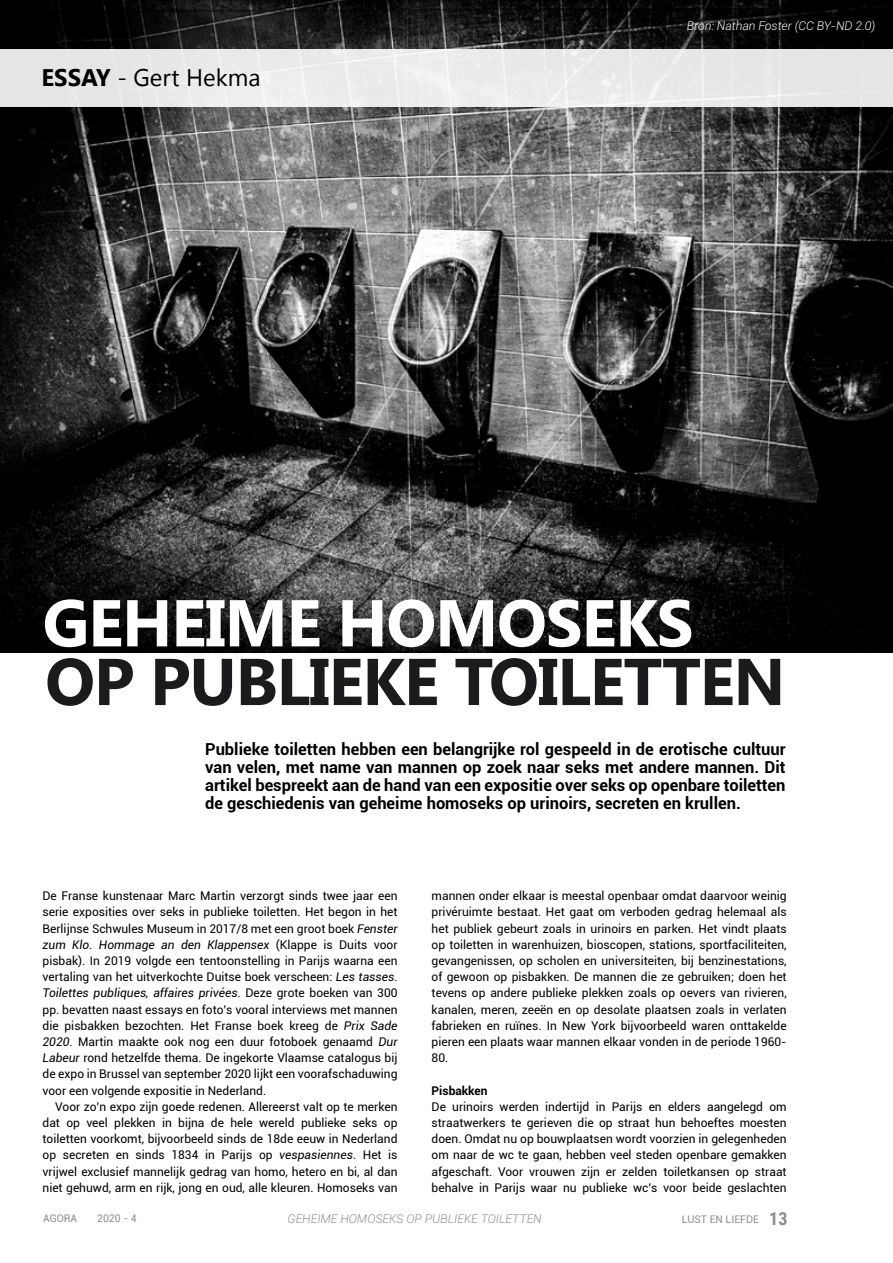
<style>
.page{position:relative;width:893px;height:1263px;background:#fff}
.page>*{position:absolute;margin:0;border:0;box-sizing:border-box;transform-origin:0 0}
.t1{font:700 66px "Khmer UI";letter-spacing:-.02em;color:#020204}
.t2{font:700 66px "Khmer UI";letter-spacing:-.02em;color:#fff}
.t3{font:24px "Khmer UI";color:#000}
.t4{font:700 16.5px/18px "Roboto";color:#000;text-align:justify}
.t5{font:12px/16.2px "Roboto";color:#000;text-align:justify}
.t6{font:italic 300 12px "Roboto";color:#8c8d8d}
.t7{font:italic 300 12px "Roboto";color:#fff}
.t8{font:700 12px "Roboto";color:#000}
.t9{font:10.5px "Roboto";color:#8c8d8d}
.s1{font-weight:700}
.s2{font-style:italic}
.s3{font-family:"Roboto Condensed";font-weight:700;font-size:18px}
</style>
<div class="page">
<img style="left:0;top:0;width:893px;height:653px">
<div style="left:41px;top:596px;width:662px;height:64px;background:#000;opacity:.1"></div>
<div style="left:0;top:49px;width:893px;height:57px;background:#e9e9e9"></div>
<h2 class="t3" style="left:41px;top:64px;width:221px"><span class="s1">ESSAY</span> - Gert Hekma</h2>
<p class="t7" style="left:687px;top:18px;width:190px">Bron: Nathan Foster (CC BY-ND 2.0)</p>
<h1 class="t2" style="left:43px;top:585px;width:653px">GEHEIME HOMOSEKS</h1>
<h1 class="t1" style="left:45px;top:644px;width:742px">OP PUBLIEKE TOILETTEN</h1>
<p class="t4" style="left:205px;top:740px;width:582px">Publieke toiletten hebben een belangrijke rol gespeeld in de erotische cultuur van velen, met name van mannen op zoek naar seks met andere mannen. Dit artikel bespreekt aan de hand van een expositie over seks op openbare toiletten de geschiedenis van geheime homoseks op urinoirs, secreten en krullen.</p>
<p class="t5" style="left:43px;top:887px;width:357px">De Franse kunstenaar Marc Martin verzorgt sinds twee jaar een serie exposities over seks in publieke toiletten. Het begon in het Berlijnse Schwules Museum in 2017/8 met een groot boek <span class="s2">Fenster zum Klo</span>. <span class="s2">Hommage an den Klappensex</span> (Klappe is Duits voor pisbak). In 2019 volgde een tentoonstelling in Parijs waarna een vertaling van het uitverkochte Duitse boek verscheen: <span class="s2">Les tasses</span>.<br><span class="s2">Toilettes publiques, affaires privées</span>. Deze grote boeken van 300 pp. bevatten naast essays en foto’s vooral interviews met mannen die pisbakken bezochten. Het Franse boek kreeg de <span class="s2">Prix Sade 2020</span>. Martin maakte ook nog een duur fotoboek genaamd <span class="s2">Dur Labeur</span> rond hetzelfde thema. De ingekorte Vlaamse catalogus bij de expo in Brussel van september 2020 lijkt een voorafschaduwing voor een volgende expositie in Nederland.</p>
<p class="t5" style="left:43px;top:1098px;width:357px;text-indent:13px">Voor zo’n expo zijn goede redenen. Allereerst valt op te merken dat op veel plekken in bijna de hele wereld publieke seks op toiletten voorkomt, bijvoorbeeld sinds de 18de eeuw in Nederland op secreten en sinds 1834 in Parijs op <span class="s2">vespasiennes</span>. Het is vrijwel exclusief mannelijk gedrag van homo, hetero en bi, al dan niet gehuwd, arm en rijk, jong en oud, alle kleuren. Homoseks van</p>
<p class="t5" style="left:432px;top:887px;width:357px">mannen onder elkaar is meestal openbaar omdat daarvoor weinig privéruimte bestaat. Het gaat om verboden gedrag helemaal als het publiek gebeurt zoals in urinoirs en parken. Het vindt plaats op toiletten in warenhuizen, bioscopen, stations, sportfaciliteiten, gevangenissen, op scholen en universiteiten, bij benzinestations, of gewoon op pisbakken. De mannen die ze gebruiken; doen het tevens op andere publieke plekken zoals op oevers van rivieren, kanalen, meren, zeeën en op desolate plaatsen zoals in verlaten fabrieken en ruïnes. In New York bijvoorbeeld waren onttakelde pieren een plaats waar mannen elkaar vonden in de periode 1960- 80.</p>
<p class="t8" style="left:432px;top:1082px;width:58px">Pisbakken</p>
<p class="t5" style="left:432px;top:1098px;width:357px">De urinoirs werden indertijd in Parijs en elders aangelegd om straatwerkers te gerieven die op straat hun behoeftes moesten doen. Omdat nu op bouwplaatsen wordt voorzien in gelegenheden om naar de wc te gaan, hebben veel steden openbare gemakken afgeschaft. Voor vrouwen zijn er zelden toiletkansen op straat behalve in Parijs waar nu publieke wc’s voor beide geslachten</p>
<p class="t9" style="left:43px;top:1211px;width:36px">AGORA</p>
<p class="t9" style="left:97px;top:1211px;width:41px">2020 - 4</p>
<p class="t6" style="left:287px;top:1210px;width:256px">GEHEIME HOMOSEKS OP PUBLIEKE TOILETTEN</p>
<p class="t9" style="left:682px;top:1211px;width:107px">LUST EN LIEFDE <span class="s3">13</span></p>
</div>
